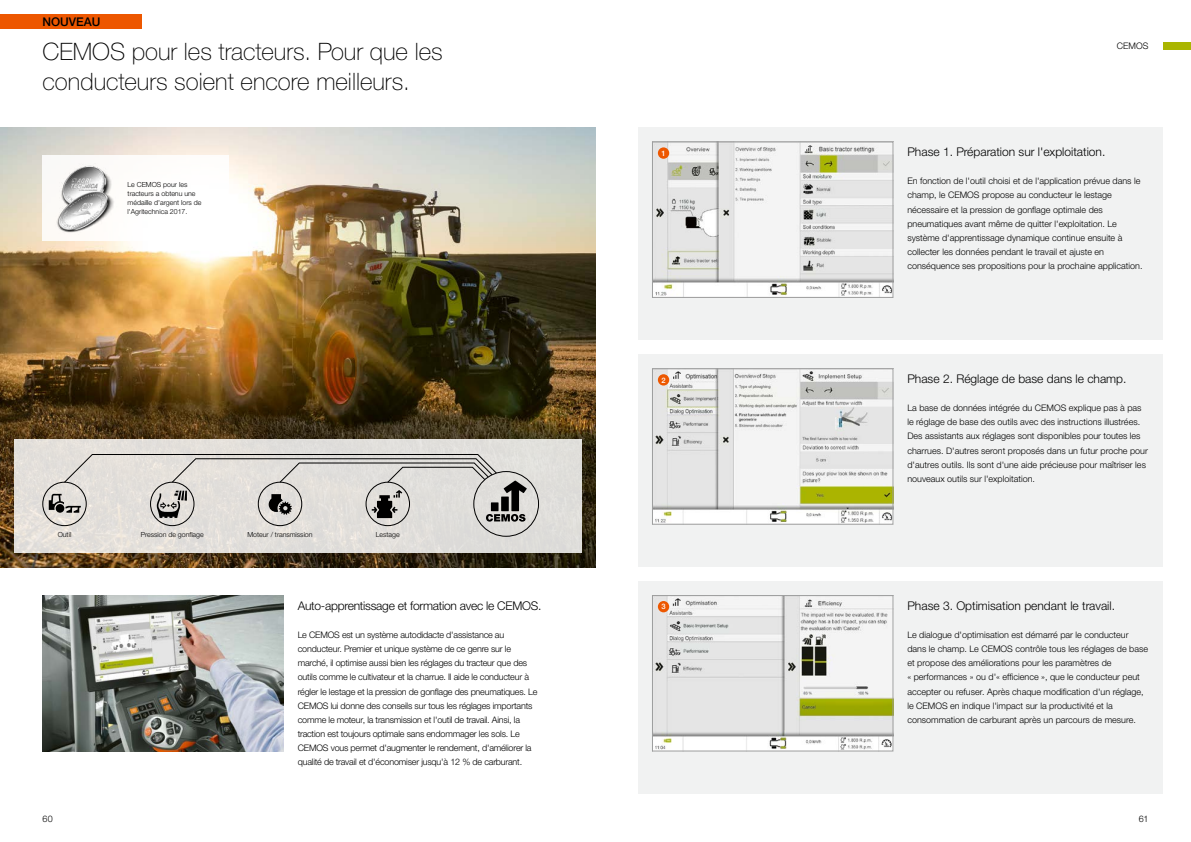
<style>
.page{position:relative;width:1191px;height:842px;background:#fff}
.page>*{position:absolute;margin:0;border:0;box-sizing:border-box;transform-origin:0 0}
.t1{font:100 24px/30px "CLAAS Helvetica Neue";color:#000}
.t2{font:300 12px "CLAAS Helvetica Neue";color:#000}
.t3{font:300 12px "CLAAS Helvetica Neue";letter-spacing:-.02em;color:#000}
.t4{font:500 12px "CLAAS Helvetica Neue";color:#000}
.t5{font:300 9px/14.2px "CLAAS Helvetica Neue";color:#000}
.t6{font:300 9px/14.2px "CLAAS Helvetica Neue";letter-spacing:-.02em;color:#000}
.t7{font:500 7.5px "CLAAS Helvetica Neue";color:#fff}
.t8{font:300 7px/9px "CLAAS Helvetica Neue";color:#000}
</style>
<div class="page">
<div style="left:1162px;top:43px;width:29px;height:7px;background:#aab500"></div>
<div style="left:638px;top:581px;width:524px;height:213px;background:#f1f2f2"></div>
<div style="left:638px;top:128px;width:524px;height:212px;background:#f1f2f2"></div>
<img style="left:0;top:128px;width:595px;height:439px">
<div style="left:0;top:14px;width:142px;height:14px;background:#ed5700"></div>
<div style="left:638px;top:354px;width:524px;height:213px;background:#f1f2f2"></div>
<img style="left:43px;top:595px;width:240px;height:156px">
<img style="left:654px;top:144px;width:237px;height:152px">
<div style="left:652px;top:142px;width:241px;height:156px;border:1px solid #9d9e9e"></div>
<img style="left:654px;top:371px;width:237px;height:151px">
<div style="left:652px;top:369px;width:241px;height:155px;border:1px solid #9d9e9e"></div>
<img style="left:654px;top:597px;width:237px;height:152px">
<div style="left:652px;top:595px;width:241px;height:156px;border:1px solid #9d9e9e"></div>
<div style="left:658px;top:601px;width:11px;height:11px;background:#ed5700;border-radius:50%"></div>
<div style="left:658px;top:147px;width:11px;height:12px;background:#ed5700;border-radius:50%"></div>
<div style="left:658px;top:374px;width:11px;height:12px;background:#ed5700;border-radius:50%"></div>
<div style="left:43px;top:156px;width:186px;height:85px;background:#fff"></div>
<img style="left:55px;top:163px;width:59px;height:72px">
<div style="left:14px;top:439px;width:567px;height:114px;background:#e1dfda"></div>
<div style="left:43px;top:482px;width:43px;height:44px;border:1px solid #000;border-radius:50%"></div>
<div style="left:258px;top:482px;width:44px;height:44px;border:1px solid #000;border-radius:50%"></div>
<div style="left:150px;top:482px;width:44px;height:44px;border:1px solid #000;border-radius:50%"></div>
<div style="left:366px;top:482px;width:44px;height:44px;border:1px solid #000;border-radius:50%"></div>
<svg style="left:49px;top:454px;width:478px;height:68px"></svg>
<h2 class="t4" style="left:43px;top:14px;width:59px">NOUVEAU</h2>
<h1 class="t1" style="left:43px;top:37px;width:402px">CEMOS pour les tracteurs. Pour que les conducteurs soient encore meilleurs.</h1>
<p class="t5" style="left:1117px;top:39px;width:33px">CEMOS</p>
<p class="t8" style="left:128px;top:181px;width:75px">Le CEMOS pour les tracteurs a obtenu une médaille d'argent lors de l'Agritechnica 2017.</p>
<p class="t8" style="left:58px;top:530px;width:15px">Outil</p>
<p class="t8" style="left:141px;top:530px;width:65px">Pression de gonflage</p>
<p class="t8" style="left:247px;top:530px;width:67px">Moteur / transmission</p>
<p class="t8" style="left:376px;top:530px;width:25px">Lestage</p>
<h2 class="t3" style="left:298px;top:597px;width:245px">Auto-apprentissage et formation avec le CEMOS.</h2>
<p class="t6" style="left:298px;top:628px;width:241px">Le CEMOS est un système autodidacte d'assistance au conducteur. Premier et unique système de ce genre sur le marché, il optimise aussi bien les réglages du tracteur que des outils comme le cultivateur et la charrue. Il aide le conducteur à régler le lestage et la pression de gonflage des pneumatiques. Le CEMOS lui donne des conseils sur tous les réglages importants comme le moteur, la transmission et l'outil de travail. Ainsi, la traction est toujours optimale sans endommager les sols. Le CEMOS vous permet d'augmenter le rendement, d'améliorer la qualité de travail et d'économiser jusqu'à 12 % de carburant.</p>
<p class="t7" style="left:661px;top:148px;width:6px">1</p>
<p class="t7" style="left:661px;top:375px;width:6px">2</p>
<p class="t7" style="left:661px;top:602px;width:6px">3</p>
<h2 class="t2" style="left:907px;top:144px;width:199px">Phase 1. Préparation sur l'exploitation.</h2>
<p class="t5" style="left:907px;top:174px;width:237px">En fonction de l'outil choisi et de l'application prévue dans le champ, le CEMOS propose au conducteur le lestage nécessaire et la pression de gonflage optimale des pneumatiques avant même de quitter l'exploitation. Le système d'apprentissage dynamique continue ensuite à collecter les données pendant le travail et ajuste en conséquence ses propositions pour la prochaine application.</p>
<h2 class="t2" style="left:907px;top:371px;width:220px">Phase 2. Réglage de base dans le champ.</h2>
<p class="t5" style="left:907px;top:401px;width:242px">La base de données intégrée du CEMOS explique pas à pas le réglage de base des outils avec des instructions illustrées.<br>Des assistants aux réglages sont disponibles pour toutes les charrues. D'autres seront proposés dans un futur proche pour d'autres outils. Ils sont d'une aide précieuse pour maîtriser les nouveaux outils sur l'exploitation.</p>
<h2 class="t2" style="left:907px;top:597px;width:209px">Phase 3. Optimisation pendant le travail.</h2>
<p class="t5" style="left:907px;top:628px;width:242px">Le dialogue d'optimisation est démarré par le conducteur dans le champ. Le CEMOS contrôle tous les réglages de base et propose des améliorations pour les paramètres de<br>« performances » ou d'« efficience », que le conducteur peut accepter ou refuser. Après chaque modification d'un réglage, le CEMOS en indique l'impact sur la productivité et la consommation de carburant après un parcours de mesure.</p>
<p class="t5" style="left:43px;top:812px;width:12px">60</p>
<p class="t5" style="left:1138px;top:812px;width:11px">61</p>
</div>
